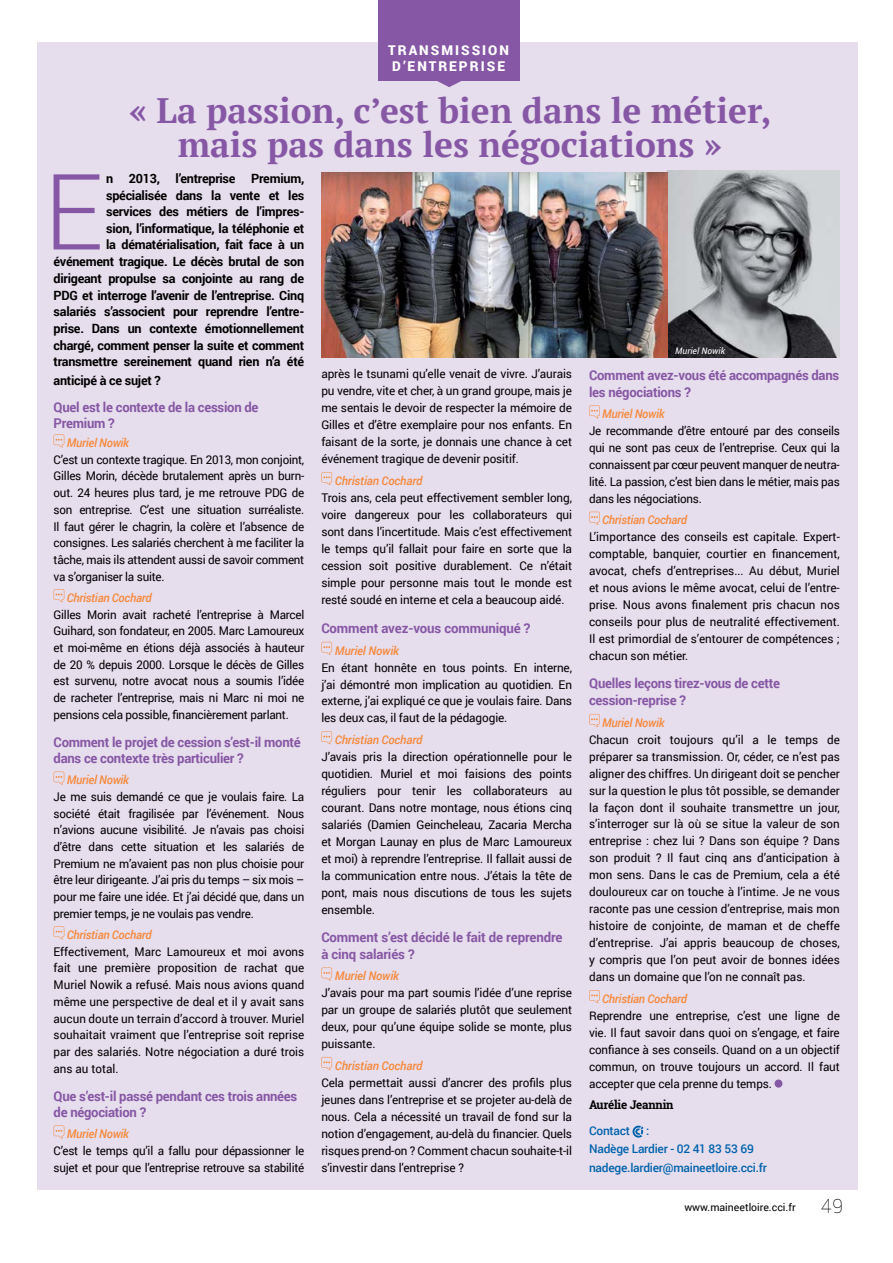
<style>
.page{position:relative;width:893px;height:1263px;background:#fff}
.page>*{position:absolute;margin:0;border:0;box-sizing:border-box;transform-origin:0 0}
.t1{font:300 105.6px "Roboto";color:#8657a4}
.t2{font:700 35.25px/34.2px "PT Serif";color:#8657a4;text-align:center}
.t3{font:100 19.5px "Roboto";color:#000}
.t4{font:700 13.5px/17px "Roboto";letter-spacing:-.02em;color:#8657a4}
.t5{font:900 13.5px/16.2px "Roboto";letter-spacing:.15em;color:#fff}
.t6{font:700 12.75px/16.6px "Roboto";letter-spacing:-.02em;color:#000;text-align:right}
.t7{font:12px/17px "Roboto";letter-spacing:-.01em;color:#000;text-align:justify}
.t8{font:italic 500 12px "Roboto";letter-spacing:-.02em;color:#f6893b}
.t9{font:500 12px/18.5px "Roboto";letter-spacing:-.02em;color:#0063ac}
.t10{font:700 12px "Roboto Slab";letter-spacing:-.02em;color:#000}
.t11{font:10.5px "Roboto";color:#000}
.t12{font:italic 9px "Roboto";letter-spacing:.01em;color:#fff}
</style>
<div class="page">
<div style="left:37px;top:43px;width:820px;height:1147px;background:#e6dded"></div>
<svg style="left:437px;top:81px;width:24px;height:6px"></svg>
<div style="left:378px;top:0;width:141px;height:81px;background:#8657a4"></div>
<svg style="left:54px;top:434px;width:10px;height:13px"></svg>
<svg style="left:54px;top:589px;width:10px;height:13px"></svg>
<svg style="left:54px;top:771px;width:10px;height:14px"></svg>
<svg style="left:54px;top:926px;width:10px;height:13px"></svg>
<svg style="left:54px;top:1125px;width:10px;height:13px"></svg>
<svg style="left:321px;top:472px;width:11px;height:13px"></svg>
<svg style="left:321px;top:642px;width:11px;height:13px"></svg>
<svg style="left:321px;top:731px;width:11px;height:13px"></svg>
<svg style="left:321px;top:967px;width:11px;height:13px"></svg>
<svg style="left:321px;top:1057px;width:11px;height:13px"></svg>
<svg style="left:589px;top:405px;width:11px;height:13px"></svg>
<svg style="left:589px;top:512px;width:11px;height:13px"></svg>
<svg style="left:589px;top:714px;width:11px;height:13px"></svg>
<svg style="left:589px;top:990px;width:11px;height:13px"></svg>
<div style="left:775px;top:1079px;width:7px;height:9px;background:#8657a4;border-radius:50%"></div>
<svg style="left:633px;top:1126px;width:11px;height:11px"></svg>
<img style="left:668px;top:170px;width:172px;height:187px">
<img style="left:321px;top:172px;width:347px;height:185px">
<p class="t5" style="left:388px;top:42px;width:122px">TRANSMISSION<br>D’ENTREPRISE</p>
<h2 class="t2" style="left:129px;top:93px;width:644px">« La passion, c’est bien dans le métier, mais pas dans les négociations »</h2>
<p class="t6" style="left:54px;top:172px;width:252px">n 2013, l’entreprise Premium, spécialisée dans la vente et les<br>services des métiers de l’impres-<br>sion, l’informatique, la téléphonie et<br>la dématérialisation, fait face à un événement tragique. Le décès brutal de son dirigeant propulse sa conjointe au rang de PDG et interroge l’avenir de l’entreprise. Cinq salariés s’associent pour reprendre l’entre&shy;prise. Dans un contexte émotionnellement chargé, comment penser la suite et comment transmettre sereinement quand rien n’a été</p>
<p class="t6" style="left:54px;top:373px;width:109px">anticipé à ce sujet ?</p>
<p class="t4" style="left:54px;top:401px;width:206px;line-height:15.1px">Quel est le contexte de la cession de<br>Premium ?</p>
<p class="t8" style="left:67px;top:434px;width:64px">Muriel Nowik</p>
<p class="t7" style="left:54px;top:451px;width:252px">C’est un contexte tragique. En 2013, mon conjoint, Gilles Morin, décède brutalement après un burn&shy;out. 24 heures plus tard, je me retrouve PDG de son entreprise. C’est une situation surréaliste.<br>Il faut gérer le chagrin, la colère et l’absence de consignes. Les salariés cherchent à me faciliter la tâche, mais ils attendent aussi de savoir comment va s’organiser la suite.</p>
<p class="t8" style="left:67px;top:589px;width:86px">Christian Cochard</p>
<p class="t7" style="left:54px;top:607px;width:252px">Gilles Morin avait racheté l’entreprise à Marcel Guihard, son fondateur, en 2005. Marc Lamoureux et moi-même en étions déjà associés à hauteur de 20 % depuis 2000. Lorsque le décès de Gilles est survenu, notre avocat nous a soumis l’idée de racheter l’entreprise, mais ni Marc ni moi ne pensions cela possible, financièrement parlant.</p>
<p class="t4" style="left:54px;top:735px;width:249px">Comment le projet de cession s’est-il monté dans ce contexte très particulier ?</p>
<p class="t8" style="left:67px;top:771px;width:64px">Muriel Nowik</p>
<p class="t7" style="left:54px;top:788px;width:252px">Je me suis demandé ce que je voulais faire. La société était fragilisée par l’événement. Nous n’avions aucune visibilité. Je n’avais pas choisi d’être dans cette situation et les salariés de Premium ne m’avaient pas non plus choisie pour être leur dirigeante. J’ai pris du temps – six mois – pour me faire une idée. Et j’ai décidé que, dans un premier temps, je ne voulais pas vendre.</p>
<p class="t8" style="left:67px;top:926px;width:86px">Christian Cochard</p>
<p class="t7" style="left:54px;top:943px;width:252px">Effectivement, Marc Lamoureux et moi avons fait une première proposition de rachat que Muriel Nowik a refusé. Mais nous avions quand même une perspective de deal et il y avait sans aucun doute un terrain d’accord à trouver. Muriel souhaitait vraiment que l’entreprise soit reprise par des salariés. Notre négociation a duré trois ans au total.</p>
<p class="t4" style="left:54px;top:1088px;width:245px">Que s’est-il passé pendant ces trois années de négociation ?</p>
<p class="t8" style="left:67px;top:1125px;width:64px">Muriel Nowik</p>
<p class="t7" style="left:54px;top:1142px;width:252px">C’est le temps qu’il a fallu pour dépassionner le sujet et pour que l’entreprise retrouve sa stabilité</p>
<h1 class="t1" style="left:44px;top:151px;width:60px">E</h1>
<p class="t7" style="left:321px;top:366px;width:252px">après le tsunami qu’elle venait de vivre. J’aurais pu vendre, vite et cher, à un grand groupe, mais je me sentais le devoir de respecter la mémoire de Gilles et d’être exemplaire pour nos enfants. En faisant de la sorte, je donnais une chance à cet événement tragique de devenir positif.</p>
<p class="t8" style="left:335px;top:472px;width:89px">Christian Cochard</p>
<p class="t7" style="left:321px;top:488px;width:252px">Trois ans, cela peut effectivement sembler long, voire dangereux pour les collaborateurs qui sont dans l’incertitude. Mais c’est effectivement le temps qu’il fallait pour faire en sorte que la cession soit positive durablement. Ce n’était simple pour personne mais tout le monde est resté soudé en interne et cela a beaucoup aidé.</p>
<p class="t4" style="left:321px;top:621px;width:211px">Comment avez-vous communiqué ?</p>
<p class="t8" style="left:335px;top:642px;width:66px">Muriel Nowik</p>
<p class="t7" style="left:321px;top:658px;width:252px">En étant honnête en tous points. En interne, j’ai démontré mon implication au quotidien. En externe, j’ai expliqué ce que je voulais faire. Dans les deux cas, il faut de la pédagogie.</p>
<p class="t8" style="left:335px;top:731px;width:89px">Christian Cochard</p>
<p class="t7" style="left:321px;top:749px;width:252px">J’avais pris la direction opérationnelle pour le quotidien. Muriel et moi faisions des points réguliers pour tenir les collaborateurs au courant. Dans notre montage, nous étions cinq salariés (Damien Geincheleau, Zacaria Mercha et Morgan Launay en plus de Marc Lamoureux et moi) à reprendre l’entreprise. Il fallait aussi de la communication entre nous. J’étais la tête de pont, mais nous discutions de tous les sujets ensemble.</p>
<p class="t4" style="left:321px;top:930px;width:243px">Comment s’est décidé le fait de reprendre à cinq salariés ?</p>
<p class="t8" style="left:335px;top:967px;width:66px">Muriel Nowik</p>
<p class="t7" style="left:321px;top:985px;width:252px">J’avais pour ma part soumis l’idée d’une reprise par un groupe de salariés plutôt que seulement deux, pour qu’une équipe solide se monte, plus puissante.</p>
<p class="t8" style="left:335px;top:1057px;width:89px">Christian Cochard</p>
<p class="t7" style="left:321px;top:1073px;width:252px">Cela permettait aussi d’ancrer des profils plus jeunes dans l’entreprise et se projeter au-delà de nous. Cela a nécessité un travail de fond sur la notion d’engagement, au-delà du financier. Quels risques prend-on ? Comment chacun souhaite-t-il s’investir dans l’entreprise ?</p>
<p class="t12" style="left:675px;top:344px;width:51px">Muriel Nowik</p>
<p class="t4" style="left:589px;top:368px;width:252px">Comment avez-vous été accompagnés dans les négociations ?</p>
<p class="t8" style="left:602px;top:405px;width:64px">Muriel Nowik</p>
<p class="t7" style="left:589px;top:422px;width:252px">Je recommande d’être entouré par des conseils qui ne sont pas ceux de l’entreprise. Ceux qui la connaissent par cœur peuvent manquer de neutra&shy;lité. La passion, c’est bien dans le métier, mais pas dans les négociations.</p>
<p class="t8" style="left:602px;top:512px;width:86px">Christian Cochard</p>
<p class="t7" style="left:589px;top:528px;width:252px">L’importance des conseils est capitale. Expert&shy;comptable, banquier, courtier en financement, avocat, chefs d’entreprises... Au début, Muriel et nous avions le même avocat, celui de l’entre&shy;prise. Nous avons finalement pris chacun nos conseils pour plus de neutralité effectivement.<br>Il est primordial de s’entourer de compétences ; chacun son métier.</p>
<p class="t4" style="left:589px;top:676px;width:192px">Quelles leçons tirez-vous de cette cession-reprise ?</p>
<p class="t8" style="left:602px;top:714px;width:64px">Muriel Nowik</p>
<p class="t7" style="left:589px;top:730px;width:252px">Chacun croit toujours qu’il a le temps de préparer sa transmission. Or, céder, ce n’est pas aligner des chiffres. Un dirigeant doit se pencher sur la question le plus tôt possible, se demander la façon dont il souhaite transmettre un jour, s’interroger sur là où se situe la valeur de son entreprise : chez lui ? Dans son équipe ? Dans son produit ? Il faut cinq ans d’anticipation à mon sens. Dans le cas de Premium, cela a été douloureux car on touche à l’intime. Je ne vous raconte pas une cession d’entreprise, mais mon histoire de conjointe, de maman et de cheffe d’entreprise. J’ai appris beaucoup de choses, y compris que l’on peut avoir de bonnes idées dans un domaine que l’on ne connaît pas.</p>
<p class="t8" style="left:602px;top:990px;width:86px">Christian Cochard</p>
<p class="t7" style="left:589px;top:1008px;width:252px">Reprendre une entreprise, c’est une ligne de vie. Il faut savoir dans quoi on s’engage, et faire confiance à ses conseils. Quand on a un objectif commun, on trouve toujours un accord. Il faut accepter que cela prenne du temps.</p>
<p class="t10" style="left:589px;top:1098px;width:86px">Aurélie Jeannin</p>
<p class="t9" style="left:589px;top:1122px;width:42px">Contact</p>
<p class="t9" style="left:589px;top:1122px;width:179px;text-indent:57px">:<br>Nadège Lardier - 02 41 83 53 69 nadege.lardier@maineetloire.cci.fr</p>
<p class="t11" style="left:684px;top:1202px;width:113px">www.maineetloire.cci.fr</p>
<h3 class="t3" style="left:821px;top:1195px;width:24px">49</h3>
</div>
